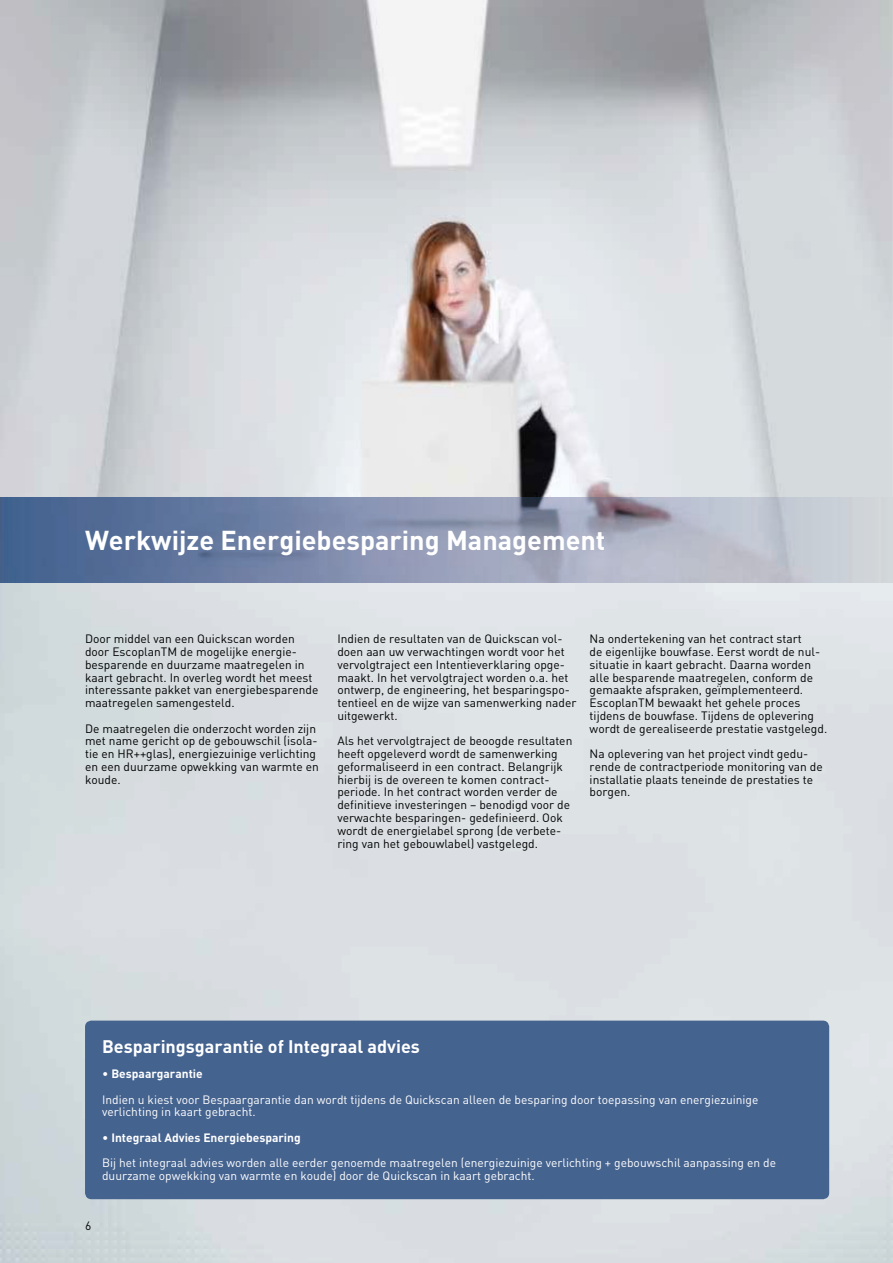
<style>
.page{position:relative;width:893px;height:1263px;background:#fff}
.page>*{position:absolute;margin:0;border:0;box-sizing:border-box;transform-origin:0 0}
.t1{font:700 27px "DIN";color:#fff}
.t2{font:700 18px "DIN";color:#fff}
.t3{font:12px/12.8px "DIN";color:#000}
.t4{font:12px/25.5px "DIN";color:#fff}
.s1{font-weight:700}
</style>
<div class="page">
<img style="left:0;top:0;width:893px;height:497px">
<img style="left:0;top:497px;width:893px;height:86px">
<div style="left:85px;top:1020px;width:744px;height:179px;background:#45638f;border-radius:6px"></div>
<h1 class="t1" style="left:85px;top:522px;width:522px">Werkwijze Energiebesparing Management</h1>
<p class="t3" style="left:85px;top:632px;width:235px">Door middel van een Quickscan worden door EscoplanTM de mogelijke energie&shy;besparende en duurzame maatregelen in kaart gebracht. In overleg wordt het meest interessante pakket van energiebesparende maatregelen samengesteld.</p>
<p class="t3" style="left:85px;top:722px;width:235px">De maatregelen die onderzocht worden zijn met name gericht op de gebouwschil (isola&shy;tie en HR++glas), energiezuinige verlichting en een duurzame opwekking van warmte en koude.</p>
<p class="t3" style="left:337px;top:632px;width:241px">Indien de resultaten van de Quickscan vol&shy;doen aan uw verwachtingen wordt voor het vervolgtraject een Intentieverklaring opge&shy;maakt. In het vervolgtraject worden o.a. het ontwerp, de engineering, het besparingspo&shy;tentieel en de wijze van samenwerking nader uitgewerkt.</p>
<p class="t3" style="left:337px;top:734px;width:237px">Als het vervolgtraject de beoogde resultaten heeft opgeleverd wordt de samenwerking geformaliseerd in een contract. Belangrijk hierbij is de overeen te komen contract&shy;periode. In het contract worden verder de definitieve investeringen – benodigd voor de verwachte besparingen- gedefinieerd. Ook wordt de energielabel sprong (de verbete&shy;ring van het gebouwlabel) vastgelegd.</p>
<p class="t3" style="left:590px;top:632px;width:239px">Na ondertekening van het contract start<br>de eigenlijke bouwfase. Eerst wordt de nul&shy;situatie in kaart gebracht. Daarna worden alle besparende maatregelen, conform de gemaakte afspraken, geïmplementeerd.<br>EscoplanTM bewaakt het gehele proces tijdens de bouwfase. Tijdens de oplevering wordt de gerealiseerde prestatie vastgelegd.</p>
<p class="t3" style="left:590px;top:747px;width:235px">Na oplevering van het project vindt gedu&shy;rende de contractperiode monitoring van de installatie plaats teneinde de prestaties te borgen.</p>
<h2 class="t2" style="left:102px;top:1034px;width:319px">Besparingsgarantie of Integraal advies</h2>
<p class="t4" style="left:102px;top:1061px;width:658px">• <span class="s1">Bespaargarantie<br></span>Indien u kiest voor Bespaargarantie dan wordt tijdens de Quickscan alleen de besparing door toepassing van energiezuinige</p>
<p class="t4" style="left:102px;top:1099px;width:155px">verlichting in kaart gebracht.</p>
<p class="t4" style="left:102px;top:1124px;width:675px">• <span class="s1">Integraal Advies Energiebesparing<br></span>Bij het integraal advies worden alle eerder genoemde maatregelen (energiezuinige verlichting + gebouwschil aanpassing en de</p>
<p class="t4" style="left:102px;top:1163px;width:434px">duurzame opwekking van warmte en koude) door de Quickscan in kaart gebracht.</p>
<p class="t3" style="left:85px;top:1219px;width:8px">6</p>
</div>
